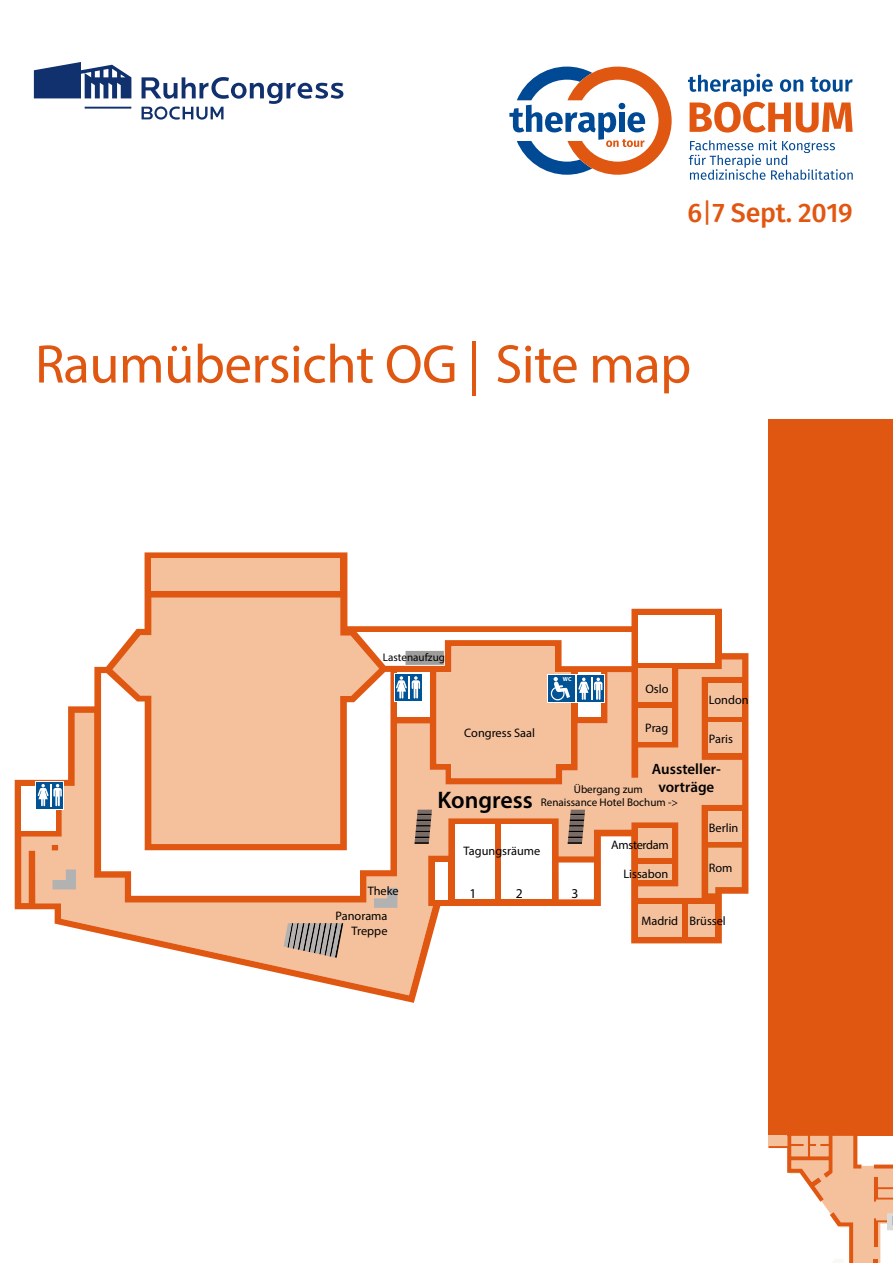
<style>
.page{position:relative;width:893px;height:1263px;background:#fff}
.page>*{position:absolute;margin:0;border:0;box-sizing:border-box;transform-origin:0 0}
.t1{font:54.75px "Myriad Pro";letter-spacing:-.01em;color:#e05711}
.t2{font:500 26.85px "Fira Sans";letter-spacing:-.01em;color:#e15711}
.t3{font:600 24px "Myriad Pro";color:#000}
.t4{font:600 15px/18px "Myriad Pro";color:#000;text-align:center}
.t5{font:13.5px "Myriad Pro";color:#000}
.t6{font:12.3px/14.9px "Myriad Pro";color:#000;text-align:right}
.t7{font:12.3px "Myriad Pro";letter-spacing:-.025em;color:#000}
.t8{font:11.1px/13.4px "Myriad Pro";color:#000;text-align:center}
.t9{font:700 5.85px "Myriad Pro";color:#fff}
.s1{font-weight:400}
</style>
<div class="page">
<div style="left:768px;top:419px;width:125px;height:717px;background:#e05711"></div>
<svg style="left:768px;top:1136px;width:125px;height:127px"></svg>
<svg style="left:34px;top:62px;width:309px;height:58px"></svg>
<svg style="left:15px;top:552px;width:733px;height:451px"></svg>
<div style="left:151px;top:558px;width:189px;height:33px;background:#f5c19d"></div>
<svg style="left:101px;top:672px;width:289px;height:224px"></svg>
<div style="left:638px;top:615px;width:77px;height:48px;background:#fff"></div>
<div style="left:559px;top:862px;width:35px;height:37px;background:#fff"></div>
<div style="left:501px;top:824px;width:51px;height:75px;background:#fff"></div>
<div style="left:455px;top:824px;width:39px;height:75px;background:#fff"></div>
<div style="left:435px;top:862px;width:13px;height:37px;background:#fff"></div>
<div style="left:22px;top:786px;width:34px;height:45px;background:#fff"></div>
<svg style="left:570px;top:810px;width:15px;height:4px"></svg>
<svg style="left:568px;top:814px;width:17px;height:30px"></svg>
<svg style="left:417px;top:810px;width:15px;height:4px"></svg>
<svg style="left:414px;top:814px;width:18px;height:30px"></svg>
<svg style="left:374px;top:888px;width:23px;height:20px"></svg>
<svg style="left:53px;top:869px;width:23px;height:20px"></svg>
<svg style="left:283px;top:923px;width:60px;height:35px;background:#a3948a"></svg>
<svg style="left:35px;top:781px;width:29px;height:28px"></svg>
<div style="left:36px;top:782px;width:27px;height:26px;background:#005395"></div>
<svg style="left:38px;top:784px;width:24px;height:22px"></svg>
<hr style="left:50px;top:784px;width:2px;height:22px;background:#fff">
<div style="left:638px;top:669px;width:34px;height:33px;background:#f5c19d"></div>
<svg style="left:379px;top:632px;width:252px;height:146px"></svg>
<div style="left:638px;top:708px;width:33px;height:33px;background:#f5c19d"></div>
<div style="left:708px;top:683px;width:34px;height:33px;background:#f5c19d"></div>
<div style="left:708px;top:723px;width:34px;height:30px;background:#f5c19d"></div>
<div style="left:708px;top:811px;width:34px;height:30px;background:#f5c19d"></div>
<svg style="left:708px;top:848px;width:34px;height:45px;background:#f0b58c"></svg>
<div style="left:688px;top:904px;width:27px;height:33px;background:#f5c19d"></div>
<div style="left:638px;top:904px;width:43px;height:33px;background:#f5c19d"></div>
<div style="left:638px;top:864px;width:34px;height:16px;background:#f5c19d"></div>
<div style="left:638px;top:828px;width:33px;height:30px;background:#f5c19d"></div>
<div style="left:406px;top:651px;width:38px;height:14px;background:#9d9d9c"></div>
<svg style="left:112px;top:597px;width:267px;height:247px;fill:#f5c19d"></svg>
<svg style="left:688px;top:74px;width:165px;height:22px"></svg>
<svg style="left:690px;top:102px;width:163px;height:31px"></svg>
<svg style="left:689px;top:140px;width:164px;height:40px"></svg>
<svg style="left:509px;top:67px;width:163px;height:108px"></svg>
<h2 class="t2" style="left:687px;top:191px;width:167px">6<span class="s1">|</span>7 Sept. 2019</h2>
<h1 class="t1" style="left:468px;top:330px;width:15px">|</h1>
<h1 class="t1" style="left:35px;top:330px;width:658px">Raumübersicht OG Site map</h1>
<p class="t8" style="left:383px;top:650px;width:64px">Lastenaufzug</p>
<p class="t6" style="left:464px;top:725px;width:72px">Congress Saal</p>
<p class="t9" style="left:563px;top:675px;width:10px">WC</p>
<p class="t6" style="left:645px;top:681px;width:25px">Oslo</p>
<p class="t6" style="left:645px;top:720px;width:25px">Prag</p>
<p class="t6" style="left:709px;top:693px;width:41px">London</p>
<p class="t6" style="left:709px;top:731px;width:26px">Paris</p>
<h3 class="t3" style="left:437px;top:784px;width:97px">Kongress</h3>
<p class="t4" style="left:652px;top:760px;width:70px">Aussteller&shy;vorträge</p>
<p class="t8" style="left:541px;top:782px;width:139px">Übergang zum<br>Renaissance Hotel Bochum -&gt;</p>
<p class="t6" style="left:368px;top:883px;width:33px">Theke</p>
<p class="t6" style="left:336px;top:908px;width:53px">Panorama<br>Treppe</p>
<p class="t6" style="left:464px;top:843px;width:78px">Tagungsräume</p>
<p class="t5" style="left:469px;top:885px;width:8px">1</p>
<p class="t5" style="left:516px;top:885px;width:8px">2</p>
<p class="t5" style="left:572px;top:885px;width:8px">3</p>
<p class="t7" style="left:611px;top:837px;width:59px">Amsterdam</p>
<p class="t6" style="left:623px;top:866px;width:47px">Lissabon</p>
<p class="t6" style="left:709px;top:821px;width:31px">Berlin</p>
<p class="t6" style="left:709px;top:860px;width:25px">Rom</p>
<p class="t6" style="left:641px;top:913px;width:86px">Madrid Brüssel</p>
</div>
